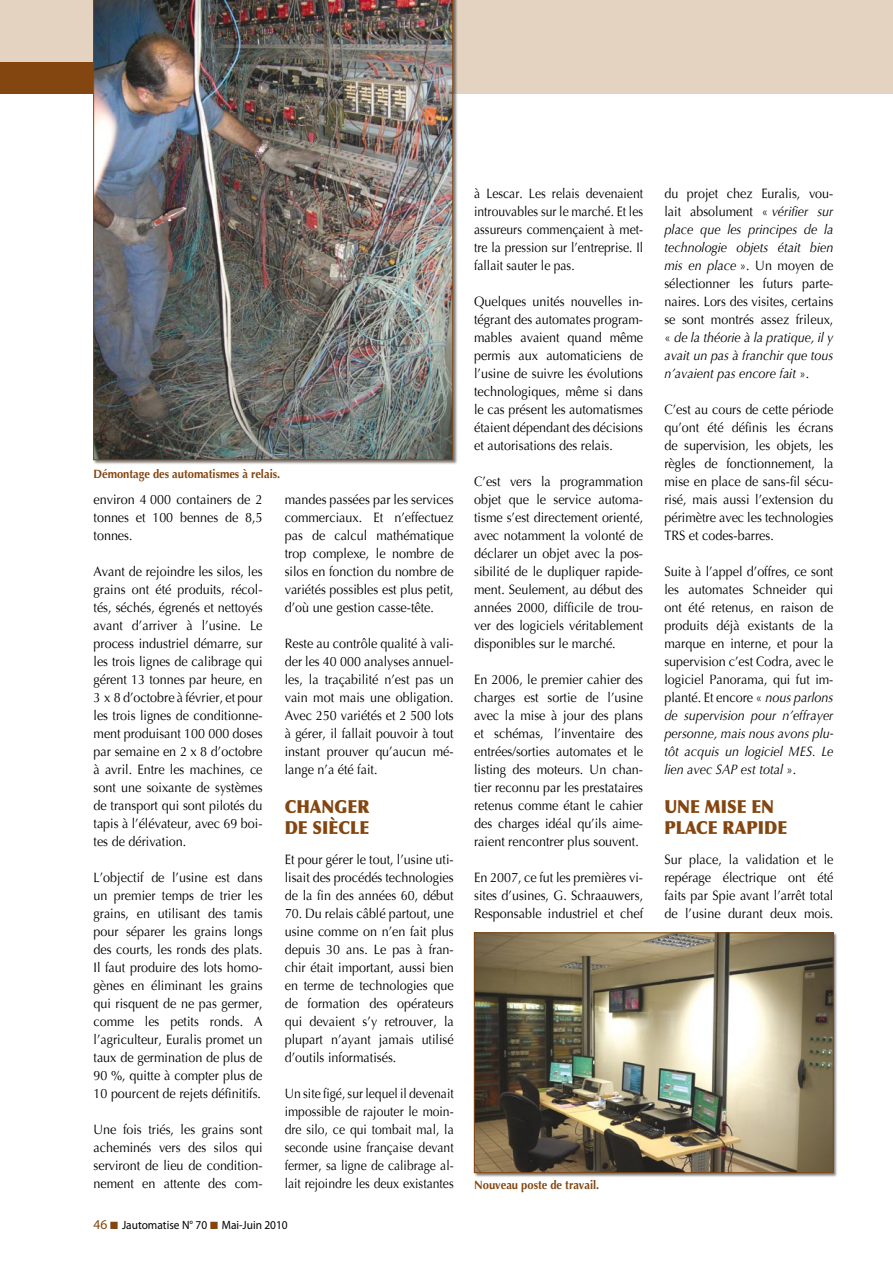
<style>
.page{position:relative;width:893px;height:1263px;background:#fff}
.page>*{position:absolute;margin:0;border:0;box-sizing:border-box;transform-origin:0 0}
.t1{font:900 18px/21.6px "Optima";color:#844610;scale:.9 1}
.t2{font:13.5px/18px "Optima";color:#000;text-align:justify;scale:.93 1}
.t3{font:13.5px/18px "Optima";color:#000;text-align:justify;scale:.9 1}
.t4{font:italic 13.5px/18px "Optima";color:#000;text-align:justify;scale:.93 1}
.t5{font:700 12px "Optima";color:#844610;scale:.93 1}
.t6{font:12px "Myriad Pro";color:#000;scale:.95 1}
.s1{font-size:13.5px;color:#844610}
.s2{color:#844610}
.s3{font-style:normal}
.s4{font-style:italic}
</style>
<div class="page">
<div style="left:0;top:0;width:893px;height:94px;background:#e5d3c1"></div>
<div style="left:0;top:62px;width:120px;height:32px;background:#844610"></div>
<div style="left:473px;top:932px;width:366px;height:246px;background:#000;opacity:.5"></div>
<img style="left:476px;top:935px;width:355px;height:236px">
<div style="left:474px;top:933px;width:359px;height:240px;border:1px solid #844610"></div>
<div style="left:92px;top:0;width:366px;height:465px;background:#000;opacity:.5"></div>
<img style="left:93px;top:0;width:360px;height:460px">
<p class="t5" style="left:94px;top:467px;width:202px">Démontage des automatismes à relais.</p>
<p class="t2" style="left:94px;top:491px;width:183px">environ 4 000 containers de 2 tonnes et 100 bennes de 8,5 tonnes.</p>
<p class="t2" style="left:94px;top:563px;width:183px">Avant de rejoindre les silos, les grains ont été produits, récol&shy;tés, séchés, égrenés et nettoyés avant d’arriver à l’usine. Le process industriel démarre, sur les trois lignes de calibrage qui gérent 13 tonnes par heure, en 3 x 8 d’octobre à février, et pour les trois lignes de conditionne&shy;ment produisant 100 000 doses par semaine en 2 x 8 d’octobre à avril. Entre les machines, ce sont une soixante de systèmes de transport qui sont pilotés du tapis à l’élévateur, avec 69 boi&shy;tes de dérivation.</p>
<p class="t2" style="left:94px;top:869px;width:183px">L’objectif de l’usine est dans un premier temps de trier les grains, en utilisant des tamis pour séparer les grains longs des courts, les ronds des plats.<br>Il faut produire des lots homo&shy;gènes en éliminant les grains qui risquent de ne pas germer, comme les petits ronds. A l’agriculteur, Euralis promet un taux de germination de plus de 90 %, quitte à compter plus de 10 pourcent de rejets définitifs.</p>
<p class="t2" style="left:94px;top:1121px;width:183px">Une fois triés, les grains sont acheminés vers des silos qui serviront de lieu de condition&shy;nement en attente des com-</p>
<p class="t2" style="left:285px;top:491px;width:183px">mandes passées par les services commerciaux. Et n’effectuez pas de calcul mathématique trop complexe, le nombre de silos en fonction du nombre de variétés possibles est plus petit, d’où une gestion casse-tête.</p>
<p class="t2" style="left:285px;top:635px;width:183px">Reste au contrôle qualité à vali&shy;der les 40 000 analyses annuel&shy;les, la traçabilité n’est pas un vain mot mais une obligation.<br>Avec 250 variétés et 2 500 lots à gérer, il fallait pouvoir à tout instant prouver qu’aucun mé&shy;lange n’a été fait.</p>
<h1 class="t1" style="left:285px;top:796px;width:95px">CHANGER<br>DE SIÈCLE</h1>
<p class="t2" style="left:285px;top:851px;width:183px">Et pour gérer le tout, l’usine uti&shy;lisait des procédés technologies de la fin des années 60, début</p>
<p class="t2" style="left:285px;top:905px;width:183px">70. Du relais câblé partout, une usine comme on n’en fait plus depuis 30 ans. Le pas à fran&shy;chir était important, aussi bien en terme de technologies que de formation des opérateurs qui devaient s’y retrouver, la plupart n’ayant jamais utilisé d’outils informatisés.</p>
<p class="t3" style="left:285px;top:1085px;width:189px">Un site figé, sur lequel il devenait impossible de rajouter le moin&shy;dre silo, ce qui tombait mal, la seconde usine française devant fermer, sa ligne de calibrage al&shy;lait rejoindre les deux existantes</p>
<p class="t6" style="left:94px;top:1217px;width:206px"><span class="s1">46</span> <span class="s2">■</span> Jautomatise N° 70 <span class="s2">■</span> Mai-Juin 2010</p>
<p class="t3" style="left:474px;top:185px;width:189px">à Lescar. Les relais devenaient introuvables sur le marché. Et les assureurs commençaient à met&shy;tre la pression sur l’entreprise. Il fallait sauter le pas.</p>
<p class="t2" style="left:474px;top:293px;width:183px">Quelques unités nouvelles in&shy;tégrant des automates program&shy;mables avaient quand même permis aux automaticiens de l’usine de suivre les évolutions technologiques, même si dans le cas présent les automatismes étaient dépendant des décisions et autorisations des relais.</p>
<p class="t2" style="left:474px;top:473px;width:183px">C’est vers la programmation objet que le service automa&shy;tisme s’est directement orienté, avec notamment la volonté de déclarer un objet avec la pos&shy;sibilité de le dupliquer rapide&shy;ment. Seulement, au début des années 2000, difficile de trou&shy;ver des logiciels véritablement disponibles sur le marché.</p>
<p class="t2" style="left:474px;top:671px;width:183px">En 2006, le premier cahier des charges est sortie de l’usine avec la mise à jour des plans et schémas, l’inventaire des entrées/sorties automates et le listing des moteurs. Un chan&shy;tier reconnu par les prestataires retenus comme étant le cahier des charges idéal qu’ils aime&shy;raient rencontrer plus souvent.</p>
<p class="t2" style="left:474px;top:869px;width:183px">En 2007, ce fut les premières vi&shy;sites d’usines, G. Schraauwers, Responsable industriel et chef</p>
<p class="t5" style="left:474px;top:1178px;width:136px">Nouveau poste de travail.</p>
<p class="t4" style="left:664px;top:185px;width:183px"><span class="s3">du projet chez Euralis, vou&shy;lait absolument «</span> vérifier sur place que les principes de la technologie objets était bien mis en place <span class="s3">». Un moyen de sélectionner les futurs parte&shy;naires. Lors des visites, certains se sont montrés assez frileux, «</span> de la théorie à la pratique, il y avait un pas à franchir que tous n’avaient pas encore fait <span class="s3">».</span></p>
<p class="t2" style="left:664px;top:401px;width:183px">C’est au cours de cette période qu’ont été définis les écrans de supervision, les objets, les règles de fonctionnement, la mise en place de sans-fil sécu&shy;risé, mais aussi l’extension du périmètre avec les technologies TRS et codes-barres.</p>
<p class="t2" style="left:664px;top:563px;width:183px">Suite à l’appel d’offres, ce sont les automates Schneider qui ont été retenus, en raison de produits déjà existants de la marque en interne, et pour la supervision c’est Codra, avec le logiciel Panorama, qui fut im&shy;planté. Et encore « <span class="s4">nous parlons de supervision pour n’effrayer personne, mais nous avons plu&shy;tôt acquis un logiciel MES. Le lien avec SAP est total</span> ».</p>
<h1 class="t1" style="left:664px;top:796px;width:138px">UNE MISE EN<br>PLACE RAPIDE</h1>
<p class="t2" style="left:664px;top:851px;width:183px">Sur place, la validation et le repérage électrique ont été faits par Spie avant l’arrêt total de l’usine durant deux mois.</p>
</div>
